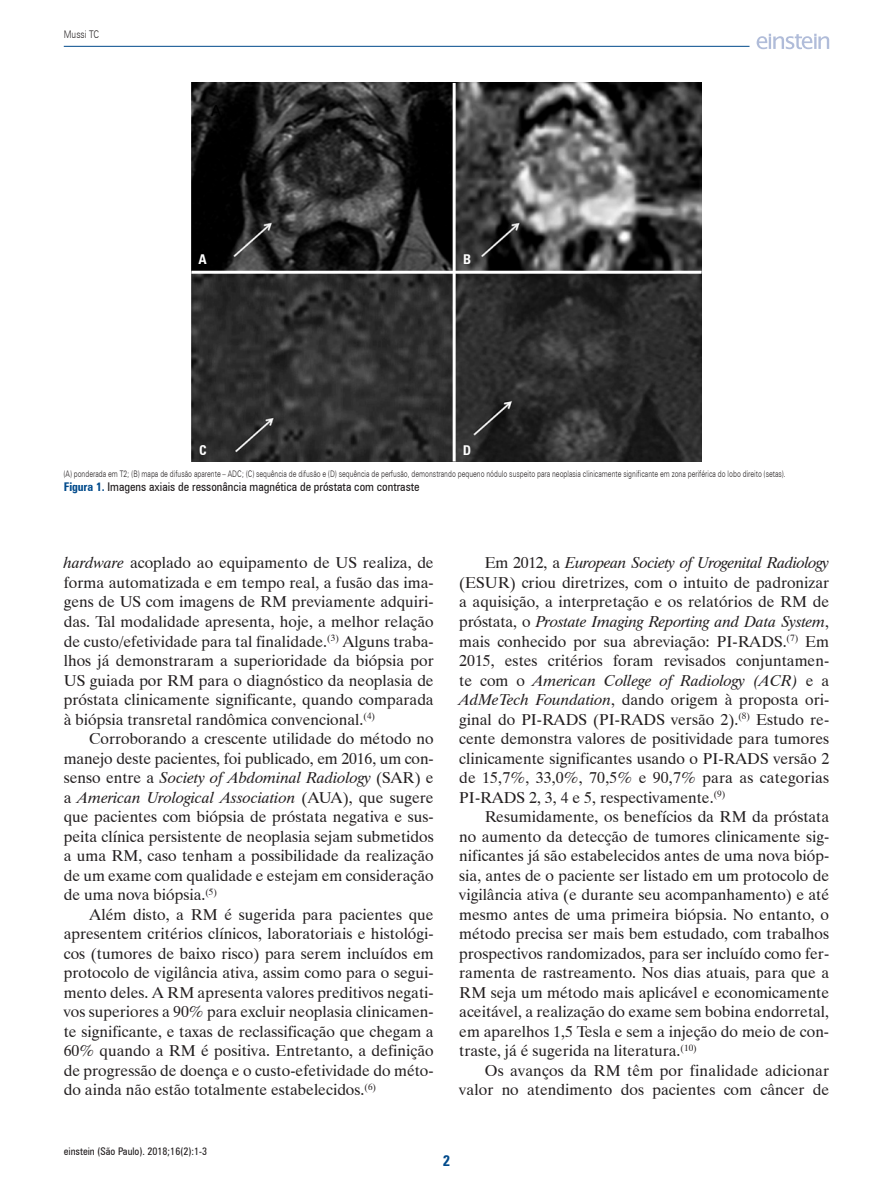
<style>
.page{position:relative;width:893px;height:1191px;background:#fff}
.page>*{position:absolute;margin:0;border:0;box-sizing:border-box;transform-origin:0 0}
.t1{font:15.75px/19.5px "Dutch 801 BT";color:#231f20;text-align:justify}
.t2{font:700 condensed 15px "Zurich BT";color:#004a8b}
.t3{font:700 condensed 13.5px "Zurich BT";color:#fff}
.t4{font:condensed 12px "Zurich BT";color:#231f20}
.t5{font:condensed 10.5px "Zurich BT";color:#231f20}
.t6{font:300 10.5px "Zurich BT";color:#231f20;scale:.8 1}
.t7{font:300 9px "Zurich BT";color:#231f20;scale:.75 1}
.s1{font-weight:700;color:#004a8b}
.s2{font-style:italic}
</style>
<div class="page">
<svg style="left:757px;top:34px;width:72px;height:15px"></svg>
<hr style="left:64px;top:46px;width:685px;height:1px;background:#004a8b">
<img style="left:191px;top:83px;width:511px;height:378px">
<hr style="left:453px;top:83px;width:3px;height:378px;background:#fff">
<hr style="left:191px;top:271px;width:511px;height:3px;background:#fff">
<p class="t6" style="left:64px;top:28px;width:46px">Mussi TC</p>
<p class="t3" style="left:199px;top:251px;width:10px">A</p>
<p class="t3" style="left:463px;top:251px;width:9px">B</p>
<p class="t3" style="left:199px;top:442px;width:9px">C</p>
<p class="t3" style="left:463px;top:442px;width:10px">D</p>
<p class="t7" style="left:64px;top:468px;width:964px">(A) ponderada em T2; (B) mapa de difusão aparente – ADC; (C) sequência de difusão e (D) sequência de perfusão, demonstrando pequeno nódulo suspeito para neoplasia clinicamente significante em zona periférica do lobo direito (setas).</p>
<p class="t4" style="left:64px;top:479px;width:357px"><span class="s1">Figura 1.</span> Imagens axiais de ressonância magnética de próstata com contraste</p>
<p class="t1" style="left:64px;top:553px;width:371px"><span class="s2">hardware</span> acoplado ao equipamento de US realiza, de forma automatizada e em tempo real, a fusão das ima&shy;gens de US com imagens de RM previamente adquiri&shy;das. Tal modalidade apresenta, hoje, a melhor relação de custo/efetividade para tal finalidade.<sup>(3)</sup> Alguns traba&shy;lhos já demonstraram a superioridade da biópsia por US guiada por RM para o diagnóstico da neoplasia de próstata clinicamente significante, quando comparada à biópsia transretal randômica convencional.<sup>(4)</sup></p>
<p class="t1" style="left:64px;top:728px;width:371px;text-indent:26px">Corroborando a crescente utilidade do método no manejo deste pacientes, foi publicado, em 2016, um con&shy;senso entre a <span class="s2">Society of Abdominal Radiology</span> (SAR) e a <span class="s2">American Urological Association</span> (AUA), que sugere que pacientes com biópsia de próstata negativa e sus&shy;peita clínica persistente de neoplasia sejam submetidos a uma RM, caso tenham a possibilidade da realização de um exame com qualidade e estejam em consideração de uma nova biópsia.<sup>(5)</sup></p>
<p class="t1" style="left:64px;top:904px;width:371px;text-indent:26px">Além disto, a RM é sugerida para pacientes que apresentem critérios clínicos, laboratoriais e histológi&shy;cos (tumores de baixo risco) para serem incluídos em protocolo de vigilância ativa, assim como para o segui&shy;mento deles. A RM apresenta valores preditivos negati&shy;vos superiores a 90% para excluir neoplasia clinicamen&shy;te significante, e taxas de reclassificação que chegam a 60% quando a RM é positiva. Entretanto, a definição de progressão de doença e o custo-efetividade do méto&shy;do ainda não estão totalmente estabelecidos.<sup>(6)</sup></p>
<p class="t1" style="left:459px;top:553px;width:371px;text-indent:26px">Em 2012, a <span class="s2">European Society of Urogenital Radiology </span>(ESUR) criou diretrizes, com o intuito de padronizar a aquisição, a interpretação e os relatórios de RM de próstata, o <span class="s2">Prostate Imaging Reporting and Data System</span>, mais conhecido por sua abreviação: PI-RADS.<sup>(7)</sup> Em 2015, estes critérios foram revisados conjuntamen&shy;te com o <span class="s2">American College of Radiology (ACR)</span> e a <span class="s2">AdMeTech Foundation</span>, dando origem à proposta ori&shy;ginal do PI-RADS (PI-RADS versão 2).<sup>(8)</sup> Estudo re&shy;cente demonstra valores de positividade para tumores clinicamente significantes usando o PI-RADS versão 2 de 15,7%, 33,0%, 70,5% e 90,7% para as categorias PI-RADS 2, 3, 4 e 5, respectivamente.<sup>(9)</sup></p>
<p class="t1" style="left:459px;top:806px;width:371px;text-indent:26px">Resumidamente, os benefícios da RM da próstata no aumento da detecção de tumores clinicamente sig&shy;nificantes já são estabelecidos antes de uma nova bióp&shy;sia, antes de o paciente ser listado em um protocolo de vigilância ativa (e durante seu acompanhamento) e até mesmo antes de uma primeira biópsia. No entanto, o método precisa ser mais bem estudado, com trabalhos prospectivos randomizados, para ser incluído como fer&shy;ramenta de rastreamento. Nos dias atuais, para que a RM seja um método mais aplicável e economicamente aceitável, a realização do exame sem bobina endorretal, em aparelhos 1,5 Tesla e sem a injeção do meio de con&shy;traste, já é sugerida na literatura.<sup>(10)</sup></p>
<p class="t1" style="left:459px;top:1060px;width:371px;text-align:right">Os avanços da RM têm por finalidade adicionar valor no atendimento dos pacientes com câncer de</p>
<p class="t5" style="left:64px;top:1144px;width:145px">einstein (São Paulo). 2018;16(2):1-3</p>
<p class="t2" style="left:443px;top:1151px;width:9px">2</p>
</div>
